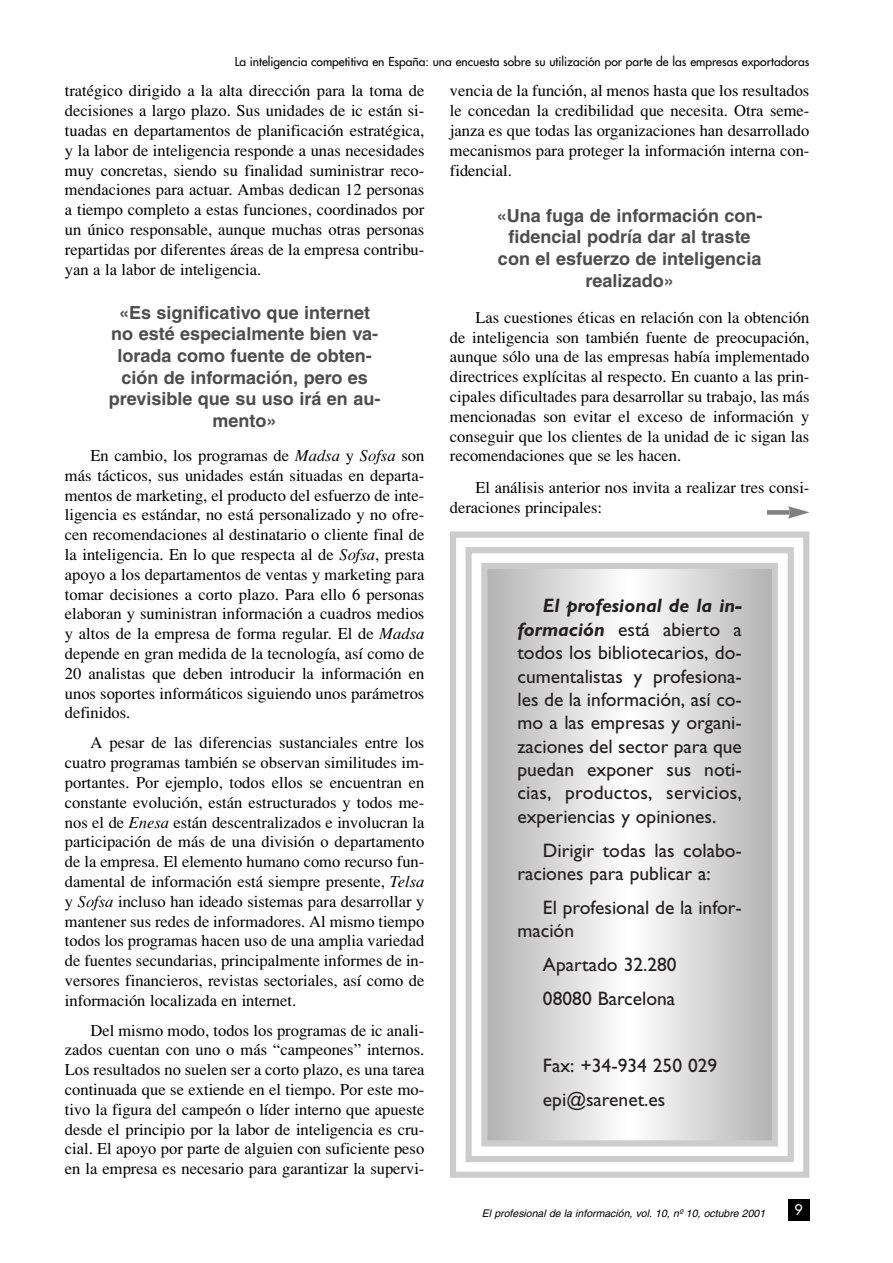
<style>
.page{position:relative;width:893px;height:1263px;background:#fff}
.page>*{position:absolute;margin:0;border:0;box-sizing:border-box;transform-origin:0 0}
.t1{font:19.5px/23.4px "Gill Sans";color:#231f20}
.t2{font:700 18px/21.6px "Helvetica";color:#4d4d4d;text-align:center}
.t3{font:16.5px/19.8px "Times";color:#000;text-align:justify}
.t4{font:14.25px "Futura";color:#fff}
.t5{font:12px "Futura";color:#000}
.t6{font:italic 10.5px "Helvetica";color:#000}
.s1{font-style:italic}
.s2{font-weight:700;font-style:italic}
</style>
<div class="page">
<div style="left:788px;top:1199px;width:21px;height:21px;background:#000"></div>
<svg style="left:450px;top:531px;width:360px;height:647px"></svg>
<div style="left:766px;top:510px;width:23px;height:5px;background:#808080"></div>
<svg style="left:788px;top:506px;width:21px;height:13px"></svg>
<p class="t5" style="left:235px;top:55px;width:576px">La inteligencia competitiva en España: una encuesta sobre su utilización por parte de las empresas exportadoras</p>
<p class="t3" style="left:65px;top:82px;width:361px">tratégico dirigido a la alta dirección para la toma de decisiones a largo plazo. Sus unidades de ic están si&shy;tuadas en departamentos de planificación estratégica, y la labor de inteligencia responde a unas necesidades muy concretas, siendo su finalidad suministrar reco&shy;mendaciones para actuar. Ambas dedican 12 personas a tiempo completo a estas funciones, coordinados por un único responsable, aunque muchas otras personas repartidas por diferentes áreas de la empresa contribu&shy;yan a la labor de inteligencia.</p>
<p class="t2" style="left:109px;top:303px;width:273px">«Es significativo que internet no esté especialmente bien va&shy;lorada como fuente de obten&shy;ción de información, pero es previsible que su uso irá en au&shy;mento»</p>
<p class="t3" style="left:65px;top:447px;width:361px;text-indent:26px">En cambio, los programas de <span class="s1">Madsa</span> y <span class="s1">Sofsa</span> son más tácticos, sus unidades están situadas en departa&shy;mentos de marketing, el producto del esfuerzo de inte&shy;ligencia es estándar, no está personalizado y no ofre&shy;cen recomendaciones al destinatario o cliente final de la inteligencia. En lo que respecta al de <span class="s1">Sofsa</span>, presta apoyo a los departamentos de ventas y marketing para tomar decisiones a corto plazo. Para ello 6 personas elaboran y suministran información a cuadros medios y altos de la empresa de forma regular. El de <span class="s1">Madsa </span>depende en gran medida de la tecnología, así como de 20 analistas que deben introducir la información en unos soportes informáticos siguiendo unos parámetros definidos.</p>
<p class="t3" style="left:65px;top:734px;width:361px;text-indent:26px">A pesar de las diferencias sustanciales entre los cuatro programas también se observan similitudes im&shy;portantes. Por ejemplo, todos ellos se encuentran en constante evolución, están estructurados y todos me&shy;nos el de <span class="s1">Enesa</span> están descentralizados e involucran la participación de más de una división o departamento de la empresa. El elemento humano como recurso fun&shy;damental de información está siempre presente, <span class="s1">Telsa </span>y <span class="s1">Sofsa</span> incluso han ideado sistemas para desarrollar y mantener sus redes de informadores. Al mismo tiempo todos los programas hacen uso de una amplia variedad de fuentes secundarias, principalmente informes de in&shy;versores financieros, revistas sectoriales, así como de información localizada en internet.</p>
<p class="t3" style="left:65px;top:1022px;width:361px;text-indent:26px">Del mismo modo, todos los programas de ic anali&shy;zados cuentan con uno o más “campeones” internos.<br>Los resultados no suelen ser a corto plazo, es una tarea continuada que se extiende en el tiempo. Por este mo&shy;tivo la figura del campeón o líder interno que apueste desde el principio por la labor de inteligencia es cru&shy;cial. El apoyo por parte de alguien con suficiente peso en la empresa es necesario para garantizar la supervi-</p>
<p class="t3" style="left:450px;top:82px;width:361px">vencia de la función, al menos hasta que los resultados le concedan la credibilidad que necesita. Otra seme&shy;janza es que todas las organizaciones han desarrollado mecanismos para proteger la información interna con&shy;fidencial.</p>
<p class="t2" style="left:497px;top:206px;width:267px">«Una fuga de información con&shy;fidencial podría dar al traste con el esfuerzo de inteligencia realizado»</p>
<p class="t3" style="left:450px;top:309px;width:361px;text-indent:26px">Las cuestiones éticas en relación con la obtención de inteligencia son también fuente de preocupación, aunque sólo una de las empresas había implementado directrices explícitas al respecto. En cuanto a las prin&shy;cipales dificultades para desarrollar su trabajo, las más mencionadas son evitar el exceso de información y conseguir que los clientes de la unidad de ic sigan las recomendaciones que se les hacen.</p>
<p class="t3" style="left:450px;top:479px;width:361px;text-indent:26px">El análisis anterior nos invita a realizar tres consi&shy;deraciones principales:</p>
<p class="t1" style="left:517px;top:596px;width:226px;text-align:justify;text-indent:26px"><span class="s2">El profesional de la in&shy;formación</span> está abierto a todos los bibliotecarios, do&shy;cumentalistas y profesiona&shy;les de la información, así co&shy;mo a las empresas y organi&shy;zaciones del sector para que puedan exponer sus noti&shy;cias, productos, servicios, experiencias y opiniones.</p>
<p class="t1" style="left:517px;top:841px;width:226px;text-indent:26px">Dirigir todas las colabo&shy;raciones para publicar a:</p>
<p class="t1" style="left:517px;top:898px;width:226px;text-indent:26px">El profesional de la infor&shy;mación</p>
<p class="t1" style="left:543px;top:950px;width:135px;line-height:33.8px">Apartado 32.280<br>08080 Barcelona</p>
<p class="t1" style="left:543px;top:1051px;width:176px;line-height:33.8px">Fax: +34-934 250 029 epi@sarenet.es</p>
<p class="t6" style="left:482px;top:1209px;width:287px">El profesional de la información, vol. 10, nº 10, octubre 2001</p>
<p class="t4" style="left:794px;top:1203px;width:10px">9</p>
</div>
